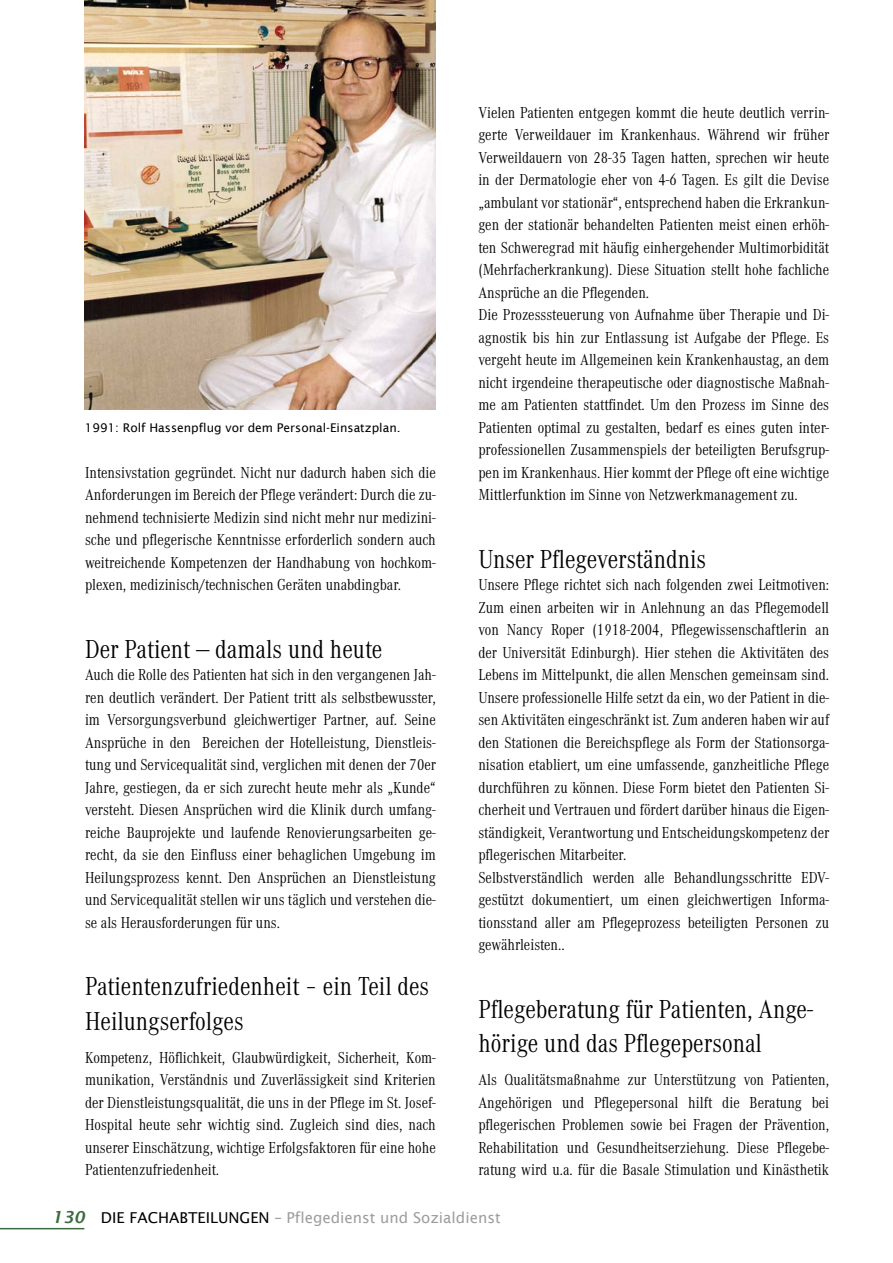
<style>
.page{position:relative;width:893px;height:1263px;background:#fff}
.page>*{position:absolute;margin:0;border:0;box-sizing:border-box;transform-origin:0 0}
.t1{font:300 27px/34.5px "Corporate A Con";color:#000;scale:1.08 1}
.t2{font:300 16.5px/22.5px "Corporate A Con";color:#000;text-align:justify;scale:1.08 1}
.t3{font:15px "Lucida Sans";color:#9c9e9f}
.t4{font:12px "Lucida Sans";color:#000}
.s1{font-weight:600;font-style:italic;font-size:16.5px;color:#3a6c3f}
.s2{color:#000}
</style>
<div class="page">
<img style="left:85px;top:0;width:351px;height:409px">
<hr style="left:0;top:1228px;width:84px;height:1px;background:#3a6c3f">
<p class="t4" style="left:85px;top:421px;width:317px">1991: Rolf Hassenpflug vor dem Personal-Einsatzplan.</p>
<p class="t2" style="left:85px;top:461px;width:326px">Intensivstation gegründet. Nicht nur dadurch haben sich die Anforderungen im Bereich der Pflege verändert: Durch die zu&shy;nehmend technisierte Medizin sind nicht mehr nur medizini&shy;sche und pflegerische Kenntnisse erforderlich sondern auch weitreichende Kompetenzen der Handhabung von hochkom&shy;plexen, medizinisch/technischen Geräten unabdingbar.</p>
<h1 class="t1" style="left:85px;top:632px;width:277px">Der Patient — damals und heute</h1>
<p class="t2" style="left:85px;top:664px;width:326px">Auch die Rolle des Patienten hat sich in den vergangenen Jah&shy;ren deutlich verändert. Der Patient tritt als selbstbewusster, im Versorgungsverbund gleichwertiger Partner, auf. Seine Ansprüche in den Bereichen der Hotelleistung, Dienstleis&shy;tung und Servicequalität sind, verglichen mit denen der 70er Jahre, gestiegen, da er sich zurecht heute mehr als „Kunde“ versteht. Diesen Ansprüchen wird die Klinik durch umfang&shy;reiche Bauprojekte und laufende Renovierungsarbeiten ge&shy;recht, da sie den Einfluss einer behaglichen Umgebung im Heilungsprozess kennt. Den Ansprüchen an Dienstleistung und Servicequalität stellen wir uns täglich und verstehen die&shy;se als Herausforderungen für uns.</p>
<h1 class="t1" style="left:85px;top:970px;width:320px">Patientenzufriedenheit – ein Teil des<br>Heilungserfolges</h1>
<p class="t2" style="left:85px;top:1046px;width:326px">Kompetenz, Höflichkeit, Glaubwürdigkeit, Sicherheit, Kom&shy;munikation, Verständnis und Zuverlässigkeit sind Kriterien der Dienstleistungsqualität, die uns in der Pflege im St. Josef-Hospital heute sehr wichtig sind. Zugleich sind dies, nach unserer Einschätzung, wichtige Erfolgsfaktoren für eine hohe Patientenzufriedenheit.</p>
<p class="t2" style="left:478px;top:101px;width:326px;text-align:left">Vielen Patienten entgegen kommt die heute deutlich verrin&shy;gerte Verweildauer im Krankenhaus. Während wir früher Verweildauern von 28-35 Tagen hatten, sprechen wir heute in der Dermatologie eher von 4-6 Tagen. Es gilt die Devise „ambulant vor stationär“, entsprechend haben die Erkrankun&shy;gen der stationär behandelten Patienten meist einen erhöh&shy;ten Schweregrad mit häufig einhergehender Multimorbidität (Mehrfacherkrankung). Diese Situation stellt hohe fachliche Ansprüche an die Pflegenden.<br>Die Prozesssteuerung von Aufnahme über Therapie und Di&shy;agnostik bis hin zur Entlassung ist Aufgabe der Pflege. Es vergeht heute im Allgemeinen kein Krankenhaustag, an dem nicht irgendeine therapeutische oder diagnostische Maßnah&shy;me am Patienten stattfindet. Um den Prozess im Sinne des Patienten optimal zu gestalten, bedarf es eines guten inter&shy;professionellen Zusammenspiels der beteiligten Berufsgrup&shy;pen im Krankenhaus. Hier kommt der Pflege oft eine wichtige Mittlerfunktion im Sinne von Netzwerkmanagement zu.</p>
<h1 class="t1" style="left:478px;top:542px;width:213px">Unser Pflegeverständnis</h1>
<p class="t2" style="left:478px;top:574px;width:326px;text-align:left">Unsere Pflege richtet sich nach folgenden zwei Leitmotiven:<br>Zum einen arbeiten wir in Anlehnung an das Pflegemodell von Nancy Roper (1918-2004, Pflegewissenschaftlerin an der Universität Edinburgh). Hier stehen die Aktivitäten des Lebens im Mittelpunkt, die allen Menschen gemeinsam sind.<br>Unsere professionelle Hilfe setzt da ein, wo der Patient in die&shy;sen Aktivitäten eingeschränkt ist. Zum anderen haben wir auf den Stationen die Bereichspflege als Form der Stationsorga&shy;nisation etabliert, um eine umfassende, ganzheitliche Pflege durchführen zu können. Diese Form bietet den Patienten Si&shy;cherheit und Vertrauen und fördert darüber hinaus die Eigen&shy;ständigkeit, Verantwortung und Entscheidungskompetenz der pflegerischen Mitarbeiter.<br>Selbstverständlich werden alle Behandlungsschritte EDV&shy;gestützt dokumentiert, um einen gleichwertigen Informa&shy;tionsstand aller am Pflegeprozess beteiligten Personen zu gewährleisten..</p>
<h1 class="t1" style="left:478px;top:992px;width:311px">Pflegeberatung für Patienten, Ange&shy;hörige und das Pflegepersonal</h1>
<p class="t2" style="left:478px;top:1069px;width:326px">Als Qualitätsmaßnahme zur Unterstützung von Patienten, Angehörigen und Pflegepersonal hilft die Beratung bei pflegerischen Problemen sowie bei Fragen der Prävention, Rehabilitation und Gesundheitserziehung. Diese Pflegebe&shy;ratung wird u.a. für die Basale Stimulation und Kinästhetik</p>
<p class="t3" style="left:52px;top:1209px;width:450px"><span class="s1">130</span> <span class="s2">DIE FACHABTEILUNGEN</span> – Pflegedienst und Sozialdienst</p>
</div>
